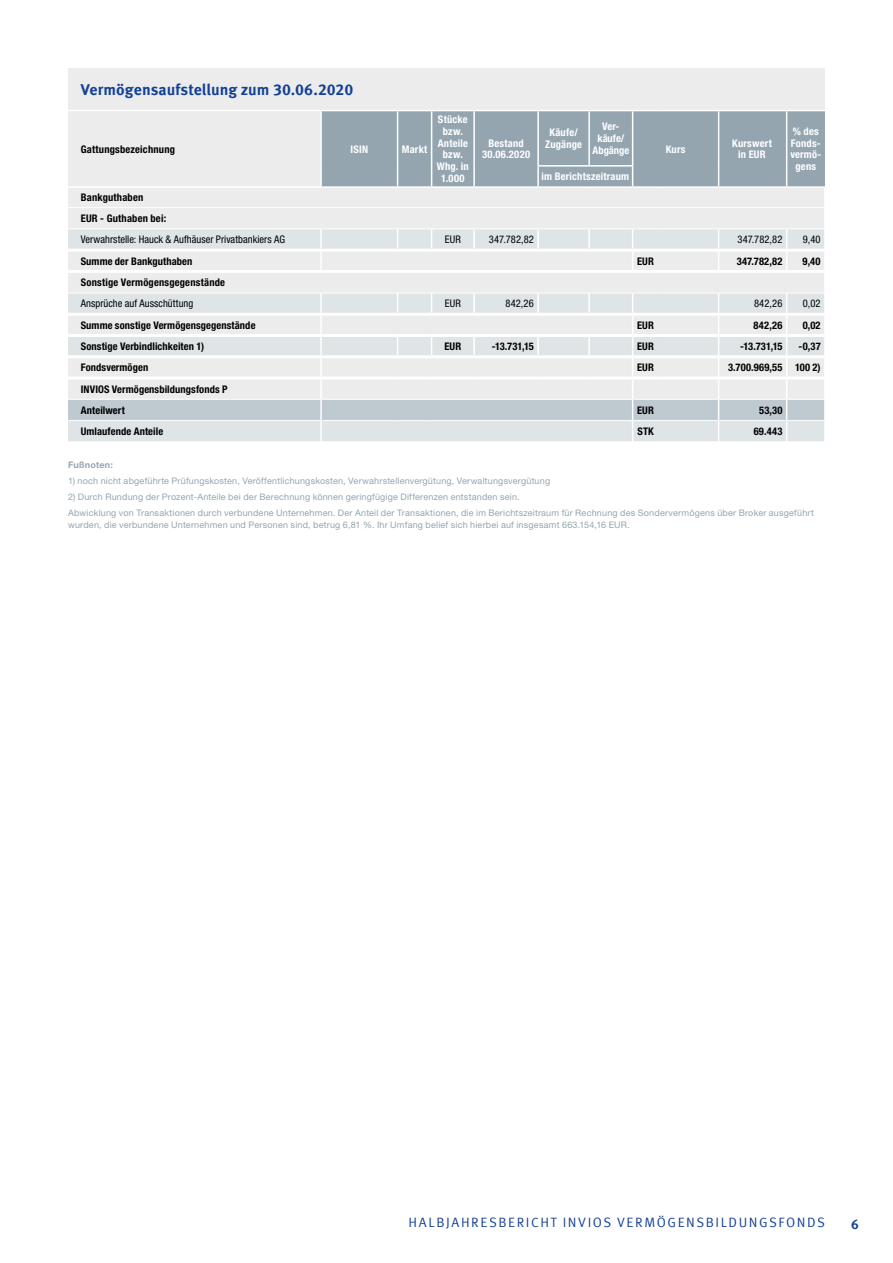
<style>
.page{position:relative;width:893px;height:1263px;background:#fff}
.page>*{position:absolute;margin:0;border:0;box-sizing:border-box;transform-origin:0 0}
.t1{font:700 15.75px "Meta Offc Pro";color:#134094}
.t2{font:13.5px "Meta Offc Pro Norm";letter-spacing:.115em;color:#134094}
.t3{font:700 13.5px "Meta Offc Pro";color:#134094}
.t4{font:700 condensed 10.5px/21.3px "Helvetica Neue LTW1 G";letter-spacing:.01em;color:#000}
.t5{font:700 condensed 10.5px/11.7px "Helvetica Neue LTW1 G";letter-spacing:.02em;color:#fff;text-align:center}
.t6{font:condensed 10.5px "Helvetica Neue LTW1 G";letter-spacing:.005em;color:#000}
.t7{font:700 condensed 10.5px/11.7px "Helvetica Neue LTW1 G";letter-spacing:-.005em;color:#fff;text-align:center}
.t8{font:9px/15.9px "Helvetica Neue LTW1 G";letter-spacing:.025em;color:#94a5b0}
.t9{font:700 9px "Helvetica Neue LTW1 G";letter-spacing:.03em;color:#94a5b0}
</style>
<div class="page">
<div style="left:68px;top:68px;width:757px;height:118px;background:#ececed"></div>
<div style="left:68px;top:188px;width:756px;height:19px;background:#ececed"></div>
<div style="left:68px;top:208px;width:757px;height:21px;background:#ececed"></div>
<svg style="left:68px;top:229px;width:756px;height:64px;background:#e8e9eb"></svg>
<hr style="left:68px;top:110px;width:253px;height:1px;background:#fff">
<hr style="left:68px;top:228px;width:253px;height:1px;background:#fff">
<hr style="left:321px;top:228px;width:77px;height:1px;background:#fff">
<hr style="left:398px;top:228px;width:34px;height:1px;background:#fff">
<hr style="left:432px;top:228px;width:42px;height:1px;background:#fff">
<hr style="left:474px;top:228px;width:64px;height:1px;background:#fff">
<hr style="left:538px;top:228px;width:51px;height:1px;background:#fff">
<hr style="left:589px;top:228px;width:44px;height:1px;background:#fff">
<hr style="left:658px;top:228px;width:61px;height:1px;background:#fff">
<hr style="left:719px;top:228px;width:68px;height:1px;background:#fff">
<hr style="left:787px;top:228px;width:37px;height:1px;background:#fff">
<hr style="left:320px;top:229px;width:2px;height:20px;background:#fff">
<svg style="left:397px;top:229px;width:1px;height:20px"></svg>
<svg style="left:320px;top:252px;width:2px;height:18px"></svg>
<hr style="left:320px;top:111px;width:2px;height:55px;background:#fff">
<hr style="left:320px;top:166px;width:2px;height:20px;background:#fff">
<svg style="left:321px;top:110px;width:504px;height:77px;background:#9babb5"></svg>
<hr style="left:398px;top:186px;width:34px;height:2px;background:#fff">
<hr style="left:538px;top:186px;width:51px;height:2px;background:#fff">
<hr style="left:589px;top:186px;width:44px;height:2px;background:#fff">
<hr style="left:719px;top:186px;width:68px;height:2px;background:#fff">
<hr style="left:824px;top:208px;width:2px;height:21px;background:#fff">
<svg style="left:431px;top:229px;width:1px;height:20px"></svg>
<hr style="left:473px;top:229px;width:2px;height:20px;background:#fff">
<hr style="left:537px;top:229px;width:2px;height:20px;background:#fff">
<hr style="left:588px;top:229px;width:2px;height:20px;background:#fff">
<svg style="left:632px;top:228px;width:26px;height:42px"></svg>
<svg style="left:718px;top:229px;width:1px;height:41px"></svg>
<svg style="left:786px;top:229px;width:1px;height:41px"></svg>
<hr style="left:68px;top:249px;width:253px;height:3px;background:#fff">
<hr style="left:321px;top:249px;width:77px;height:3px;background:#fff">
<hr style="left:398px;top:249px;width:34px;height:3px;background:#fff">
<hr style="left:432px;top:249px;width:42px;height:3px;background:#fff">
<hr style="left:474px;top:249px;width:64px;height:3px;background:#fff">
<hr style="left:538px;top:249px;width:51px;height:3px;background:#fff">
<hr style="left:589px;top:249px;width:44px;height:3px;background:#fff">
<hr style="left:633px;top:249px;width:25px;height:3px;background:#fff">
<hr style="left:658px;top:249px;width:61px;height:3px;background:#fff">
<hr style="left:719px;top:249px;width:68px;height:3px;background:#fff">
<hr style="left:787px;top:249px;width:37px;height:3px;background:#fff">
<hr style="left:68px;top:270px;width:253px;height:3px;background:#fff">
<hr style="left:321px;top:270px;width:77px;height:3px;background:#fff">
<hr style="left:398px;top:270px;width:34px;height:3px;background:#fff">
<hr style="left:432px;top:270px;width:42px;height:3px;background:#fff">
<hr style="left:474px;top:270px;width:64px;height:3px;background:#fff">
<hr style="left:538px;top:270px;width:51px;height:3px;background:#fff">
<hr style="left:589px;top:270px;width:44px;height:3px;background:#fff">
<hr style="left:633px;top:270px;width:25px;height:3px;background:#fff">
<hr style="left:658px;top:270px;width:61px;height:3px;background:#fff">
<hr style="left:719px;top:270px;width:68px;height:3px;background:#fff">
<hr style="left:787px;top:270px;width:37px;height:3px;background:#fff">
<svg style="left:68px;top:293px;width:757px;height:149px;background:#e3e6e8"></svg>
<h1 class="t1" style="left:81px;top:78px;width:274px">Vermögensaufstellung zum 30.06.2020</h1>
<p class="t4" style="left:81px;top:138px;width:96px">Gattungsbezeichnung</p>
<p class="t5" style="left:351px;top:143px;width:19px">ISIN</p>
<p class="t5" style="left:402px;top:143px;width:27px">Markt</p>
<p class="t5" style="left:437px;top:114px;width:34px">Stücke bzw.<br>Anteile bzw.<br>Whg. in<br>1.000</p>
<p class="t5" style="left:482px;top:137px;width:49px">Bestand<br>30.06.2020</p>
<p class="t5" style="left:545px;top:127px;width:38px">Käufe/<br>Zugänge</p>
<p class="t7" style="left:593px;top:121px;width:38px">Ver&shy;käufe/<br>Abgänge</p>
<p class="t5" style="left:542px;top:171px;width:89px">im Berichtszeitraum</p>
<p class="t5" style="left:666px;top:143px;width:21px">Kurs</p>
<p class="t5" style="left:732px;top:137px;width:41px">Kurswert in EUR</p>
<p class="t5" style="left:790px;top:126px;width:32px">% des<br>Fonds&shy;vermö&shy;gens</p>
<p class="t4" style="left:81px;top:186px;width:87px">Bankguthaben<br>EUR - Guthaben bei:</p>
<p class="t6" style="left:81px;top:233px;width:206px">Verwahrstelle: Hauck &amp; Aufhäuser Privatbankiers AG</p>
<p class="t6" style="left:445px;top:233px;width:18px">EUR</p>
<p class="t6" style="left:489px;top:233px;width:46px">347.782,82</p>
<p class="t6" style="left:737px;top:233px;width:46px">347.782,82</p>
<p class="t6" style="left:803px;top:233px;width:19px">9,40</p>
<p class="t4" style="left:81px;top:250px;width:113px">Summe der Bankguthaben</p>
<p class="t4" style="left:637px;top:250px;width:18px">EUR</p>
<p class="t4" style="left:737px;top:250px;width:47px">347.782,82</p>
<p class="t4" style="left:803px;top:250px;width:20px">9,40</p>
<p class="t4" style="left:81px;top:272px;width:146px">Sonstige Vermögensgegenstände</p>
<p class="t6" style="left:81px;top:298px;width:114px">Ansprüche auf Ausschüttung</p>
<p class="t6" style="left:445px;top:298px;width:18px">EUR</p>
<p class="t6" style="left:505px;top:298px;width:30px">842,26</p>
<p class="t6" style="left:754px;top:298px;width:30px">842,26</p>
<p class="t6" style="left:803px;top:298px;width:19px">0,02</p>
<p class="t4" style="left:81px;top:314px;width:176px">Summe sonstige Vermögensgegenstände</p>
<p class="t4" style="left:637px;top:314px;width:18px">EUR</p>
<p class="t4" style="left:754px;top:314px;width:30px">842,26</p>
<p class="t4" style="left:803px;top:314px;width:19px">0,02</p>
<p class="t4" style="left:81px;top:336px;width:125px">Sonstige Verbindlichkeiten 1)</p>
<p class="t4" style="left:444px;top:336px;width:18px">EUR</p>
<p class="t4" style="left:492px;top:336px;width:44px">-13.731,15</p>
<p class="t4" style="left:637px;top:336px;width:18px">EUR</p>
<p class="t4" style="left:740px;top:336px;width:44px">-13.731,15</p>
<p class="t4" style="left:799px;top:336px;width:24px">-0,37</p>
<p class="t4" style="left:81px;top:357px;width:69px">Fondsvermögen</p>
<p class="t4" style="left:637px;top:357px;width:18px">EUR</p>
<p class="t4" style="left:728px;top:357px;width:94px">3.700.969,55 100 2)</p>
<p class="t4" style="left:81px;top:378px;width:148px">INVIOS Vermögensbildungsfonds P<br>Anteilwert</p>
<p class="t4" style="left:637px;top:399px;width:18px">EUR</p>
<p class="t4" style="left:759px;top:399px;width:25px">53,30</p>
<p class="t4" style="left:81px;top:421px;width:84px">Umlaufende Anteile</p>
<p class="t4" style="left:637px;top:421px;width:18px">STK</p>
<p class="t4" style="left:754px;top:421px;width:30px">69.443</p>
<p class="t9" style="left:68px;top:459px;width:46px">Fußnoten:</p>
<p class="t8" style="left:68px;top:473px;width:484px">1) noch nicht abgeführte Prüfungskosten, Veröffentlichungskosten, Verwahrstellenvergütung, Verwaltungsvergütung</p>
<p class="t8" style="left:68px;top:489px;width:747px">2) Durch Rundung der Prozent-Anteile bei der Berechnung können geringfügige Differenzen entstanden sein.<br>Abwicklung von Transaktionen durch verbundene Unternehmen. Der Anteil der Transaktionen, die im Berichtszeitraum für Rechnung des Sondervermögens über Broker ausgeführt</p>
<p class="t8" style="left:68px;top:516px;width:563px">wurden, die verbundene Unternehmen und Personen sind, betrug 6,81 %. Ihr Umfang belief sich hierbei auf insgesamt 663.154,16 EUR.</p>
<h2 class="t2" style="left:408px;top:1211px;width:269px">HALBJAHRESBERICHT INVIOS VERMÖGENSBIL</h2>
<h2 class="t2" style="left:729px;top:1211px;width:31px">DUNGSFON</h2>
<h2 class="t2" style="left:807px;top:1211px;width:18px">DS</h2>
<h2 class="t3" style="left:851px;top:1214px;width:9px">6</h2>
</div>
